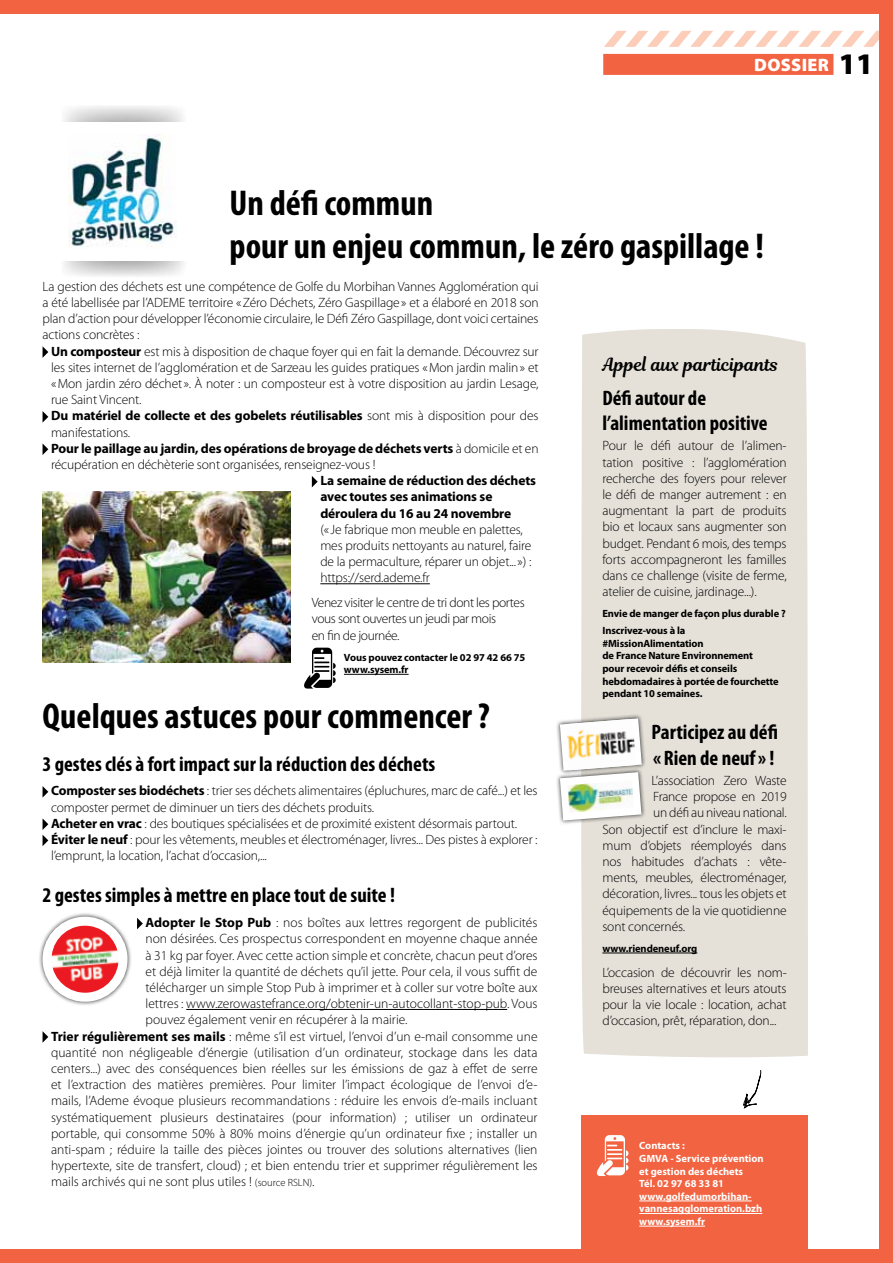
<style>
.page{position:relative;width:893px;height:1263px;background:#fff}
.page>*{position:absolute;margin:0;border:0;box-sizing:border-box;transform-origin:0 0}
.t1{font:700 condensed 36px/43.2px "Myriad Pro";color:#000}
.t2{font:700 condensed 21px/25.2px "Myriad Pro";color:#000}
.t3{font:18px "Magnolia Script";color:#000}
.t4{font:900 18px "Myriad Pro";letter-spacing:.02em;color:#fff}
.t5{font:300 13.5px/16.2px "Myriad Pro";letter-spacing:-.01em;color:#000;text-align:justify}
.t6{font:300 13.5px/16.2px "Myriad Pro";letter-spacing:-.03em;color:#000}
.t7{font:700 13.5px/16.2px "Myriad Pro";letter-spacing:-.01em;color:#000}
.t8{font:700 10.5px/12.6px "Myriad Pro";letter-spacing:-.01em;color:#000}
.t9{font:700 10.5px/12.6px "Myriad Pro";color:#fff}
.s1{font-size:30px;color:#000}
.s2{font-weight:700}
.s3{font-size:10.5px}
</style>
<div class="page">
<div style="left:603px;top:54px;width:230px;height:21px;background:#f26341"></div>
<svg style="left:604px;top:31px;width:275px;height:16px"></svg>
<div style="left:879px;top:0;width:14px;height:1263px;background:#f26341"></div>
<div style="left:0;top:0;width:893px;height:14px;background:#f26341"></div>
<div style="left:0;top:1249px;width:893px;height:14px;background:#f26341"></div>
<hr style="left:320px;top:583px;width:110px;height:1px;background:#000">
<svg style="left:43px;top:346px;width:5px;height:12px"></svg>
<svg style="left:43px;top:411px;width:5px;height:11px"></svg>
<svg style="left:43px;top:444px;width:5px;height:11px"></svg>
<svg style="left:312px;top:476px;width:6px;height:11px"></svg>
<hr style="left:344px;top:674px;width:65px;height:1px;background:#000">
<svg style="left:304px;top:648px;width:32px;height:41px"></svg>
<div style="left:581px;top:1115px;width:227px;height:148px;background:#f26341"></div>
<hr style="left:639px;top:1201px;width:113px;height:1px;background:#fff">
<hr style="left:639px;top:1213px;width:123px;height:1px;background:#fff">
<hr style="left:639px;top:1226px;width:66px;height:1px;background:#fff">
<svg style="left:597px;top:1135px;width:31px;height:41px"></svg>
<img style="left:43px;top:492px;width:248px;height:170px">
<svg style="left:64px;top:106px;width:120px;height:170px"></svg>
<div style="left:58px;top:122px;width:133px;height:139px;background:#fff"></div>
<img style="left:68px;top:134px;width:109px;height:114px">
<div style="left:581px;top:329px;width:227px;height:729px;background:#e5e1d9"></div>
<hr style="left:602px;top:953px;width:95px;height:1px;background:#000">
<div style="left:556px;top:714px;width:90px;height:61px;background:#000;opacity:.75"></div>
<div style="left:556px;top:768px;width:90px;height:57px;background:#000;opacity:.75"></div>
<svg style="left:560px;top:718px;width:82px;height:102px"></svg>
<img style="left:567px;top:780px;width:67px;height:32px">
<svg style="left:43px;top:786px;width:5px;height:11px"></svg>
<svg style="left:43px;top:819px;width:5px;height:27px"></svg>
<hr style="left:186px;top:1009px;width:321px;height:1px;background:#000">
<svg style="left:137px;top:918px;width:6px;height:11px"></svg>
<svg style="left:43px;top:1031px;width:5px;height:11px"></svg>
<div style="left:38px;top:912px;width:94px;height:94px;background:#000;opacity:.75"></div>
<svg style="left:41px;top:915px;width:89px;height:91px"></svg>
<svg style="left:743px;top:1070px;width:19px;height:39px"></svg>
<h3 class="t4" style="left:754px;top:53px;width:121px">DOSSIER <span class="s1">11</span></h3>
<h1 class="t1" style="left:230px;top:181px;width:536px">Un défi commun<br>pour un enjeu commun, le zéro gaspillage !</h1>
<p class="t5" style="left:43px;top:278px;width:498px">La gestion des déchets est une compétence de Golfe du Morbihan Vannes Agglomération qui a été labellisée par l’ADEME territoire «Zéro Déchets, Zéro Gaspillage» et a élaboré en 2018 son plan d’action pour développer l’économie circulaire, le Défi Zéro Gaspillage, dont voici certaines actions concrètes :</p>
<p class="t5" style="left:51px;top:343px;width:489px;text-align:left"><span class="s2">Un composteur</span> est mis à disposition de chaque foyer qui en fait la demande. Découvrez sur les sites internet de l’agglomération et de Sarzeau les guides pratiques «Mon jardin malin» et «Mon jardin zéro déchet». À noter : un composteur est à votre disposition au jardin Lesage, rue Saint Vincent.<br><span class="s2">Du matériel de collecte et des gobelets réutilisables</span> sont mis à disposition pour des manifestations.<br><span class="s2">Pour le paillage au jardin, des opérations de broyage de déchets verts</span> à domicile et en récupération en déchèterie sont organisées, renseignez-vous !</p>
<p class="t7" style="left:320px;top:472px;width:217px">La semaine de réduction des déchets avec toutes ses animations se déroulera du 16 au 24 novembre</p>
<p class="t5" style="left:320px;top:521px;width:213px;text-align:left">(«Je fabrique mon meuble en palettes, mes produits nettoyants au naturel, faire de la permaculture, réparer un objet...») : https://serd.ademe.fr</p>
<p class="t6" style="left:312px;top:594px;width:214px">Venez visiter le centre de tri dont les portes vous sont ouvertes un jeudi par mois<br>en fin de journée.</p>
<p class="t8" style="left:344px;top:650px;width:183px">Vous pouvez contacter le 02 97 42 66 75 www.sysem.fr</p>
<h1 class="t1" style="left:43px;top:694px;width:449px">Quelques astuces pour commencer ?</h1>
<h2 class="t2" style="left:43px;top:751px;width:394px">3 gestes clés à fort impact sur la réduction des déchets</h2>
<p class="t5" style="left:51px;top:783px;width:488px;text-align:left"><span class="s2">Composter ses biodéchets</span> : trier ses déchets alimentaires (épluchures, marc de café...) et les composter permet de diminuer un tiers des déchets produits.<br><span class="s2">Acheter en vrac</span> : des boutiques spécialisées et de proximité existent désormais partout.<br><span class="s2">Éviter le neuf</span> : pour les vêtements, meubles et électroménager, livres... Des pistes à explorer : l’emprunt, la location, l’achat d’occasion,...</p>
<h2 class="t2" style="left:43px;top:882px;width:354px">2 gestes simples à mettre en place tout de suite !</h2>
<p class="t5" style="left:146px;top:914px;width:393px"><span class="s2">Adopter le Stop Pub</span> : nos boîtes aux lettres regorgent de publicités</p>
<p class="t5" style="left:146px;top:930px;width:393px">non désirées. Ces prospectus correspondent en moyenne chaque année</p>
<p class="t5" style="left:146px;top:947px;width:393px">à 31 kg par foyer. Avec cette action simple et concrète, chacun peut d’ores</p>
<p class="t5" style="left:146px;top:963px;width:393px">et déjà limiter la quantité de déchets qu’il jette. Pour cela, il vous suffit de</p>
<p class="t5" style="left:146px;top:979px;width:393px">télécharger un simple Stop Pub à imprimer et à coller sur votre boîte aux</p>
<p class="t5" style="left:146px;top:995px;width:393px">lettres : www.zerowastefrance.org/obtenir-un-autocollant-stop-pub. Vous</p>
<p class="t5" style="left:146px;top:1011px;width:264px">pouvez également venir en récupérer à la mairie.</p>
<p class="t5" style="left:51px;top:1028px;width:488px"><span class="s2">Trier régulièrement ses mails</span> : même s’il est virtuel, l’envoi d’un e-mail consomme une</p>
<p class="t5" style="left:51px;top:1044px;width:488px">quantité non négligeable d’énergie (utilisation d’un ordinateur, stockage dans les data</p>
<p class="t5" style="left:51px;top:1060px;width:488px">centers...) avec des conséquences bien réelles sur les émissions de gaz à effet de serre</p>
<p class="t5" style="left:51px;top:1076px;width:488px">et l’extraction des matières premières. Pour limiter l’impact écologique de l’envoi d’e-</p>
<p class="t5" style="left:51px;top:1092px;width:488px">mails, l’Ademe évoque plusieurs recommandations : réduire les envois d’e-mails incluant</p>
<p class="t5" style="left:51px;top:1109px;width:488px">systématiquement plusieurs destinataires (pour information) ; utiliser un ordinateur</p>
<p class="t5" style="left:51px;top:1125px;width:488px">portable, qui consomme 50% à 80% moins d’énergie qu’un ordinateur fixe ; installer un</p>
<p class="t5" style="left:51px;top:1141px;width:488px">anti-spam ; réduire la taille des pièces jointes ou trouver des solutions alternatives (lien</p>
<p class="t5" style="left:51px;top:1157px;width:488px">hypertexte, site de transfert, cloud) ; et bien entendu trier et supprimer régulièrement les</p>
<p class="t5" style="left:51px;top:1173px;width:265px">mails archivés qui ne sont plus utiles ! <span class="s3">(source RSLN)</span>.</p>
<h3 class="t3" style="left:602px;top:351px;width:178px">Appel aux participants</h3>
<h2 class="t2" style="left:602px;top:385px;width:167px">Défi autour de l’alimentation positive</h2>
<p class="t5" style="left:602px;top:438px;width:186px">Pour le défi autour de l’alimen&shy;tation positive : l’agglomération recherche des foyers pour relever le défi de manger autrement : en augmentant la part de produits bio et locaux sans augmenter son budget. Pendant 6 mois, des temps forts accompagneront les familles dans ce challenge (visite de ferme, atelier de cuisine, jardinage...).</p>
<p class="t8" style="left:602px;top:605px;width:185px;line-height:16.8px">Envie de manger de façon plus durable ?<br>Inscrivez-vous à la</p>
<p class="t8" style="left:602px;top:636px;width:178px">#MissionAlimentation<br>de France Nature Environnement<br>pour recevoir défis et conseils hebdomadaires à portée de fourchette pendant 10 semaines.</p>
<h2 class="t2" style="left:652px;top:719px;width:128px">Participez au défi « Rien de neuf» !</h2>
<p class="t5" style="left:652px;top:772px;width:137px">L’association Zero Waste</p>
<p class="t5" style="left:653px;top:788px;width:135px">France propose en 2019</p>
<p class="t5" style="left:653px;top:805px;width:135px">un défi au niveau national.</p>
<p class="t5" style="left:602px;top:821px;width:186px">Son objectif est d’inclure le maxi-</p>
<p class="t5" style="left:602px;top:837px;width:186px">mum d’objets réemployés dans</p>
<p class="t5" style="left:602px;top:853px;width:186px">nos habitudes d’achats : vête-</p>
<p class="t5" style="left:602px;top:869px;width:186px">ments, meubles, électroménager,</p>
<p class="t5" style="left:602px;top:886px;width:186px">décoration, livres... tous les objets et</p>
<p class="t5" style="left:602px;top:902px;width:186px">équipements de la vie quotidienne</p>
<p class="t5" style="left:602px;top:918px;width:84px">sont concernés.</p>
<p class="t8" style="left:602px;top:942px;width:96px">www.riendeneuf.org</p>
<p class="t5" style="left:602px;top:964px;width:186px">L’occasion de découvrir les nom&shy;breuses alternatives et leurs atouts pour la vie locale : location, achat d’occasion, prêt, réparation, don...</p>
<p class="t9" style="left:639px;top:1139px;width:126px">Contacts :<br>GMVA - Service prévention et gestion des déchets<br>Tél. 02 97 68 33 81 www.golfedumorbihan&shy;vannesagglomeration.bzh www.sysem.fr</p>
</div>
